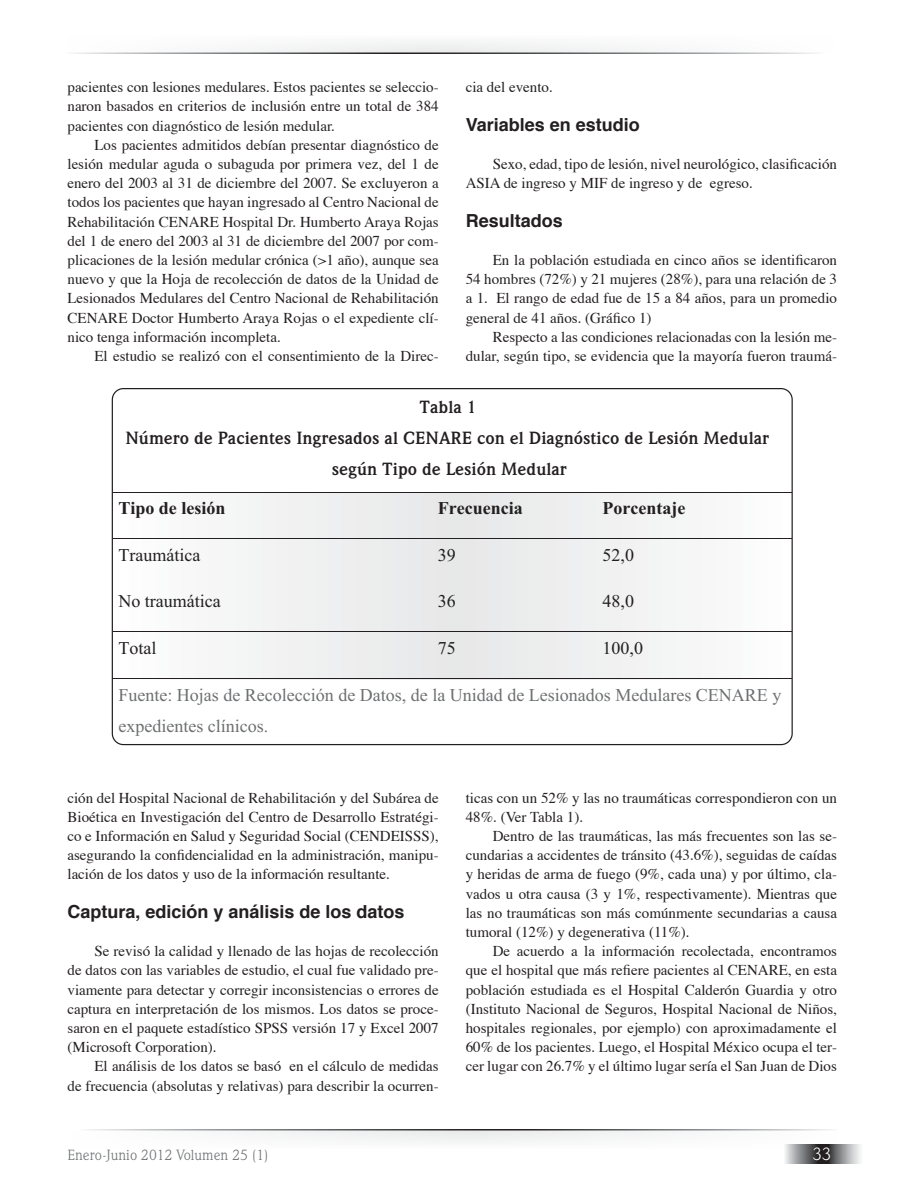
<style>
.page{position:relative;width:918px;height:1188px;background:#fff}
.page>*{position:absolute;margin:0;border:0;box-sizing:border-box;transform-origin:0 0}
.t1{font:700 18px/30.9px "Weidemann IT Cby BT";color:#231f20;text-align:center}
.t2{font:18px/30.9px "Times New Roman";color:#6d6f71}
.t3{font:700 18px "Helvetica";color:#231f20}
.t4{font:18px "Times New Roman";color:#231f20}
.t5{font:700 18px "Times New Roman";color:#231f20}
.t6{font:18px "Weidemann IT Cby BT";color:#fff}
.t7{font:15px/19.2px "Times";color:#231f20;text-align:justify}
.t8{font:15px "Weidemann IT Cby BT";color:#6d6f71}
</style>
<div class="page">
<div style="left:68px;top:1131px;width:769px;height:20px;background:#fafafa"></div>
<div style="left:68px;top:32px;width:769px;height:20px;background:#fbfbfb"></div>
<svg style="left:785px;top:1144px;width:76px;height:20px;background:#838385"></svg>
<div style="left:112px;top:493px;width:680px;height:186px;background:#f2f2f3"></div>
<hr style="left:113px;top:492px;width:319px;height:1px;background:#231f20">
<hr style="left:433px;top:492px;width:165px;height:1px;background:#231f20">
<hr style="left:598px;top:492px;width:194px;height:1px;background:#231f20">
<hr style="left:113px;top:539px;width:319px;height:1px;background:#231f20">
<hr style="left:433px;top:539px;width:165px;height:1px;background:#231f20">
<hr style="left:598px;top:539px;width:194px;height:1px;background:#231f20">
<hr style="left:113px;top:631px;width:319px;height:1px;background:#231f20">
<hr style="left:433px;top:631px;width:165px;height:1px;background:#231f20">
<hr style="left:598px;top:631px;width:194px;height:1px;background:#231f20">
<hr style="left:112px;top:678px;width:320px;height:1px;background:#231f20">
<hr style="left:432px;top:678px;width:166px;height:1px;background:#231f20">
<hr style="left:597px;top:678px;width:195px;height:1px;background:#231f20">
<p class="t7" style="left:68px;top:78px;width:373px">pacientes con lesiones medulares. Estos pacientes se seleccio&shy;naron basados en criterios de inclusión entre un total de 384 pacientes con diagnóstico de lesión medular.</p>
<p class="t7" style="left:68px;top:136px;width:373px;text-indent:27px">Los pacientes admitidos debían presentar diagnóstico de lesión medular aguda o subaguda por primera vez, del 1 de enero del 2003 al 31 de diciembre del 2007. Se excluyeron a todos los pacientes que hayan ingresado al Centro Nacional de Rehabilitación CENARE Hospital Dr. Humberto Araya Rojas del 1 de enero del 2003 al 31 de diciembre del 2007 por com&shy;plicaciones de la lesión medular crónica (&gt;1 año), aunque sea nuevo y que la Hoja de recolección de datos de la Unidad de Lesionados Medulares del Centro Nacional de Rehabilitación CENARE Doctor Humberto Araya Rojas o el expediente clí&shy;nico tenga información incompleta.</p>
<p class="t7" style="left:94px;top:347px;width:346px">El estudio se realizó con el consentimiento de la Direc-</p>
<p class="t7" style="left:466px;top:78px;width:89px">cia del evento.</p>
<p class="t3" style="left:466px;top:112px;width:176px">Variables en estudio</p>
<p class="t7" style="left:466px;top:155px;width:373px;text-indent:27px">Sexo, edad, tipo de lesión, nivel neurológico, clasificación<br>ASIA de ingreso y MIF de ingreso y de egreso.</p>
<p class="t3" style="left:466px;top:208px;width:99px">Resultados</p>
<p class="t7" style="left:466px;top:251px;width:373px;text-indent:27px">En la población estudiada en cinco años se identificaron 54 hombres (72%) y 21 mujeres (28%), para una relación de 3 a 1. El rango de edad fue de 15 a 84 años, para un promedio general de 41 años. (Gráfico 1)</p>
<p class="t7" style="left:466px;top:328px;width:373px;text-align:right">Respecto a las condiciones relacionadas con la lesión me&shy;dular, según tipo, se evidencia que la mayoría fueron traumá-</p>
<p class="t1" style="left:125px;top:391px;width:645px">Tabla 1<br>Número de Pacientes Ingresados al CENARE con el Diagnóstico de Lesión Medular según Tipo de Lesión Medular</p>
<p class="t5" style="left:118px;top:502px;width:109px">Tipo de lesión</p>
<p class="t5" style="left:438px;top:502px;width:86px">Frecuencia</p>
<p class="t5" style="left:603px;top:502px;width:84px">Porcentaje</p>
<p class="t4" style="left:118px;top:548px;width:83px">Traumática</p>
<p class="t4" style="left:438px;top:548px;width:19px">39</p>
<p class="t4" style="left:603px;top:548px;width:33px">52,0</p>
<p class="t4" style="left:118px;top:595px;width:104px">No traumática</p>
<p class="t4" style="left:438px;top:595px;width:19px">36</p>
<p class="t4" style="left:603px;top:595px;width:33px">48,0</p>
<p class="t4" style="left:118px;top:641px;width:39px">Total</p>
<p class="t4" style="left:438px;top:641px;width:19px">75</p>
<p class="t4" style="left:603px;top:641px;width:42px">100,0</p>
<p class="t2" style="left:118px;top:681px;width:664px">Fuente: Hojas de Recolección de Datos, de la Unidad de Lesionados Medulares CENARE y expedientes clínicos.</p>
<p class="t7" style="left:68px;top:789px;width:373px">ción del Hospital Nacional de Rehabilitación y del Subárea de Bioética en Investigación del Centro de Desarrollo Estratégi&shy;co e Información en Salud y Seguridad Social (CENDEISSS), asegurando la confidencialidad en la administración, manipu&shy;lación de los datos y uso de la información resultante.</p>
<p class="t3" style="left:68px;top:899px;width:339px">Captura, edición y análisis de los datos</p>
<p class="t7" style="left:68px;top:942px;width:373px;text-indent:27px">Se revisó la calidad y llenado de las hojas de recolección de datos con las variables de estudio, el cual fue validado pre&shy;viamente para detectar y corregir inconsistencias o errores de captura en interpretación de los mismos. Los datos se proce&shy;saron en el paquete estadístico SPSS versión 17 y Excel 2007 (Microsoft Corporation).</p>
<p class="t7" style="left:68px;top:1058px;width:373px;text-align:right">El análisis de los datos se basó en el cálculo de medidas<br>de frecuencia (absolutas y relativas) para describir la ocurren-</p>
<p class="t7" style="left:466px;top:789px;width:373px">ticas con un 52% y las no traumáticas correspondieron con un<br>48%. (Ver Tabla 1).</p>
<p class="t7" style="left:466px;top:827px;width:373px;text-indent:27px">Dentro de las traumáticas, las más frecuentes son las se&shy;cundarias a accidentes de tránsito (43.6%), seguidas de caídas y heridas de arma de fuego (9%, cada una) y por último, cla&shy;vados u otra causa (3 y 1%, respectivamente). Mientras que las no traumáticas son más comúnmente secundarias a causa tumoral (12%) y degenerativa (11%).</p>
<p class="t7" style="left:466px;top:942px;width:373px;text-indent:27px">De acuerdo a la información recolectada, encontramos que el hospital que más refiere pacientes al CENARE, en esta población estudiada es el Hospital Calderón Guardia y otro (Instituto Nacional de Seguros, Hospital Nacional de Niños, hospitales regionales, por ejemplo) con aproximadamente el 60% de los pacientes. Luego, el Hospital México ocupa el ter&shy;cer lugar con 26.7% y el último lugar sería el San Juan de Dios</p>
<p class="t8" style="left:68px;top:1146px;width:203px">Enero-Junio 2012 Volumen 25 (1)</p>
<p class="t6" style="left:813px;top:1143px;width:20px">33</p>
</div>
